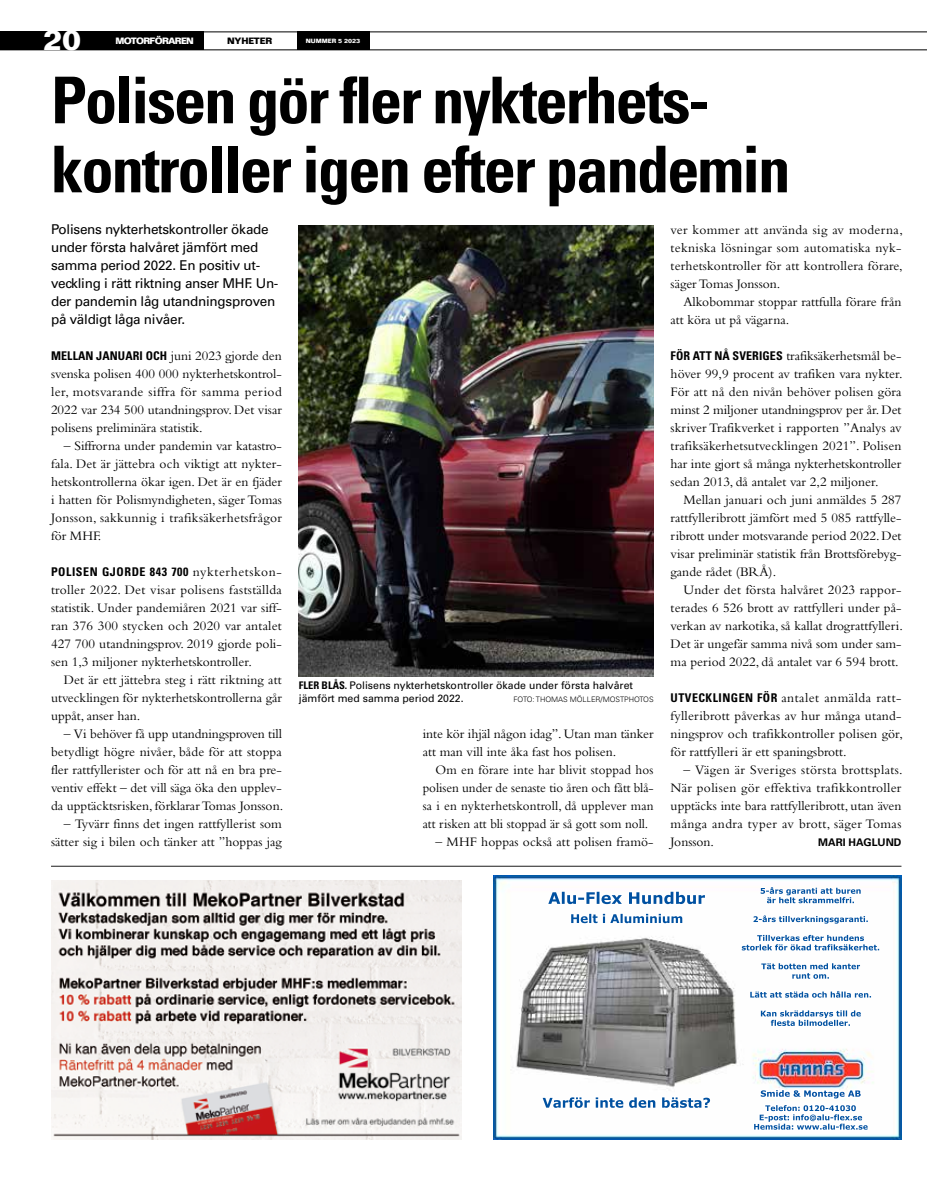
<style>
.page{position:relative;width:927px;height:1191px;background:#fff}
.page>*{position:absolute;margin:0;border:0;box-sizing:border-box;transform-origin:0 0}
.t1{font:700 condensed 64.5px/69px "Univers LT Std";letter-spacing:-.03em;color:#000}
.t2{font:700 28.5px "Folio Std";color:#fff}
.t3{font:13.5px/18px "Bembo Std";color:#000;text-align:justify}
.t4{font:13.5px/18px "Univers LT Std";letter-spacing:-.02em;color:#000}
.t5{font:700 condensed 12px "Univers LT Std";letter-spacing:.045em;color:#000}
.t6{font:10.5px/13.5px "Univers LT Std";color:#000}
.t7{font:700 10.5px "Univers LT Std";color:#000}
.t8{font:700 9px "Folio Std";letter-spacing:-.08em;color:#fff}
.t9{font:700 9px "Folio Std";letter-spacing:-.02em;color:#000}
.t10{font:300 7.5px "Univers LT Std";color:#000}
.t11{font:700 6px "Folio Std";color:#fff}
.s1{font-family:"Univers LT Std";font-weight:700;font-stretch:condensed;font-size:12px}
.s2{font-family:"Bembo Std";font-weight:400;font-stretch:normal;font-size:13.5px}
.s3{font-weight:700;font-stretch:condensed}
</style>
<div class="page">
<div style="left:297px;top:32px;width:72px;height:18px;background:#000"></div>
<div style="left:0;top:32px;width:204px;height:18px;background:#000"></div>
<hr style="left:0;top:32px;width:927px;height:1px;background:#000">
<hr style="left:0;top:49px;width:927px;height:1px;background:#000">
<img style="left:52px;top:880px;width:410px;height:259px">
<img style="left:493px;top:876px;width:408px;height:263px">
<img style="left:759px;top:1088px;width:96px;height:12px">
<img style="left:761px;top:1090px;width:40px;height:6px">
<img style="left:763px;top:1103px;width:64px;height:28px">
<img style="left:776px;top:1105px;width:80px;height:6px">
<img style="left:541px;top:1095px;width:153px;height:14px">
<img style="left:543px;top:1097px;width:167px;height:10px">
<img style="left:546px;top:890px;width:161px;height:16px">
<img style="left:548px;top:891px;width:157px;height:13px">
<img style="left:760px;top:886px;width:102px;height:9px">
<img style="left:761px;top:887px;width:80px;height:7px">
<hr style="left:51px;top:866px;width:850px;height:1px;background:#000">
<img style="left:299px;top:226px;width:355px;height:450px">
<h2 class="t2" style="left:43px;top:22px;width:40px">20</h2>
<p class="t8" style="left:115px;top:35px;width:80px">MOTORFÖRAREN</p>
<p class="t9" style="left:227px;top:35px;width:47px">NYHETER</p>
<p class="t11" style="left:306px;top:37px;width:56px">NUMMER 5 2023</p>
<h1 class="t1" style="left:51px;top:66px;width:741px">Polisen gör fler nykterhets&shy;kontroller igen efter pandemin</h1>
<p class="t4" style="left:51px;top:220px;width:229px">Polisens nykterhetskontroller ökade under första halvåret jämfört med samma period 2022. En positiv ut&shy;veckling i rätt riktning anser MHF. Un&shy;der pandemin låg utandningsproven på väldigt låga nivåer.</p>
<p class="t3" style="left:51px;top:347px;width:232px"><span class="s1">MELLAN JANUARI OCH</span> juni 2023 gjorde den svenska polisen 400 000 nykterhetskontrol&shy;ler, motsvarande siffra för samma period 2022 var 234 500 utandningsprov. Det visar polisens preliminära statistik.</p>
<p class="t3" style="left:51px;top:437px;width:232px;text-indent:13px">– Siffrorna under pandemin var katastro&shy;fala. Det är jättebra och viktigt att nykter&shy;hetskontrollerna ökar igen. Det är en fjäder i hatten för Polismyndigheten, säger Tomas Jonsson, sakkunnig i trafiksäkerhetsfrågor för MHF.</p>
<p class="t5" style="left:51px;top:564px;width:232px">POLISEN GJORDE 843 700 <span class="s2">nykterhetskon-</span></p>
<p class="t3" style="left:51px;top:581px;width:232px">troller 2022. Det visar polisens fastställda statistik. Under pandemiåren 2021 var siff&shy;ran 376 300 stycken och 2020 var antalet 427 700 utandningsprov. 2019 gjorde poli&shy;sen 1,3 miljoner nykterhetskontroller.</p>
<p class="t3" style="left:51px;top:670px;width:232px;text-indent:13px">Det är ett jättebra steg i rätt riktning att utvecklingen för nykterhetskontrollerna går uppåt, anser han.</p>
<p class="t3" style="left:51px;top:724px;width:234px;text-indent:13px">– Vi behöver få upp utandningsproven till betydligt högre nivåer, både för att stoppa fler rattfyllerister och för att nå en bra pre&shy;ventiv effekt – det vill säga öka den upplev&shy;da upptäcktsrisken, förklarar Tomas Jonsson.</p>
<p class="t3" style="left:51px;top:814px;width:232px;text-align:right">– Tyvärr finns det ingen rattfyllerist som sätter sig i bilen och tänker att ”hoppas jag</p>
<p class="t6" style="left:299px;top:678px;width:336px"><span class="s3">FLER BLÅS.</span> Polisens nykterhetskontroller ökade under första halvåret jämfört med samma period 2022.</p>
<p class="t10" style="left:513px;top:694px;width:142px">FOTO: THOMAS MÖLLER/MOSTPHOTOS</p>
<p class="t3" style="left:423px;top:725px;width:232px">inte kör ihjäl någon idag”. Utan man tänker att man vill inte åka fast hos polisen.</p>
<p class="t3" style="left:423px;top:761px;width:232px;text-indent:13px">Om en förare inte har blivit stoppad hos polisen under de senaste tio åren och fått blå&shy;sa i en nykterhetskontroll, då upplever man att risken att bli stoppad är så gott som noll.</p>
<p class="t3" style="left:436px;top:833px;width:220px">– MHF hoppas också att polisen framö-</p>
<p class="t3" style="left:671px;top:221px;width:234px">ver kommer att använda sig av moderna, tekniska lösningar som automatiska nyk&shy;terhetskontroller för att kontrollera förare, säger Tomas Jonsson.</p>
<p class="t3" style="left:671px;top:293px;width:232px;text-indent:13px">Alkobommar stoppar rattfulla förare från att köra ut på vägarna.</p>
<p class="t3" style="left:671px;top:347px;width:234px"><span class="s1">FÖR ATT NÅ SVERIGES</span> trafiksäkerhetsmål be&shy;höver 99,9 procent av trafiken vara nykter.<br>För att nå den nivån behöver polisen göra minst 2 miljoner utandningsprov per år. Det skriver Trafikverket i rapporten ”Analys av trafiksäkerhetsutvecklingen 2021”. Polisen har inte gjort så många nykterhetskontroller sedan 2013, då antalet var 2,2 miljoner.</p>
<p class="t3" style="left:671px;top:490px;width:232px;text-indent:13px">Mellan januari och juni anmäldes 5 287 rattfylleribrott jämfört med 5 085 rattfylle&shy;ribrott under motsvarande period 2022. Det visar preliminär statistik från Brottsförebyg&shy;gande rådet (BRÅ).</p>
<p class="t3" style="left:671px;top:580px;width:234px;text-indent:13px">Under det första halvåret 2023 rappor&shy;terades 6 526 brott av rattfylleri under på&shy;verkan av narkotika, så kallat drograttfylleri.<br>Det är ungefär samma nivå som under sam&shy;ma period 2022, då antalet var 6 594 brott.</p>
<p class="t3" style="left:671px;top:689px;width:234px"><span class="s1">UTVECKLINGEN FÖR</span> antalet anmälda ratt&shy;fylleribrott påverkas av hur många utand&shy;ningsprov och trafikkontroller polisen gör, för rattfylleri är ett spaningsbrott.</p>
<p class="t3" style="left:671px;top:761px;width:234px;text-indent:13px">– Vägen är Sveriges största brottsplats.<br>När polisen gör effektiva trafikkontroller upptäcks inte bara rattfylleribrott, utan även många andra typer av brott, säger Tomas Jonsson.</p>
<p class="t7" style="left:818px;top:836px;width:85px">MARI HAGLUND</p>
</div>
